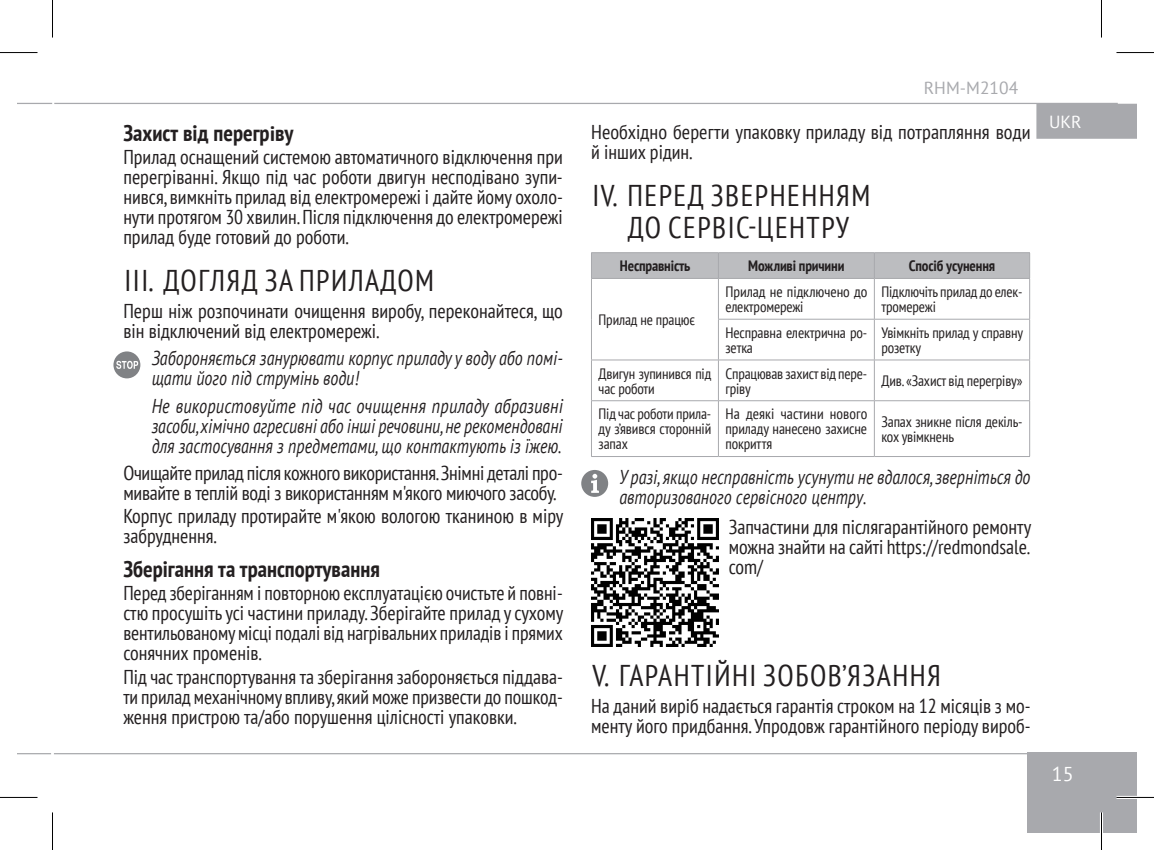
<style>
.page{position:relative;width:1154px;height:850px;background:#fff}
.page>*{position:absolute;margin:0;border:0;box-sizing:border-box;transform-origin:0 0}
.t1{font:condensed 30px/32.5px "PT Sans";letter-spacing:.05em;color:#231f20;text-align:center}
.Heading_2{font:700 condensed 22.5px "PT Sans";color:#231f20}
.Plain_Text{font:condensed 20px/20px "PT Sans";color:#231f20}
.Footnote_1{font:italic 20px/20px "PT Sans";color:#231f20;scale:.8 1}
.Footnote_2{font:italic 20px/20px "PT Sans";color:#231f20;text-align:justify;scale:.82 1}
.t2{font:20px "PT Sans";color:#fff}
.t3{font:17.5px "PT Sans";color:#a8a9ad}
.t4{font:17.5px "PT Sans";color:#fff}
.Plain_Text-2{font:condensed 15px/15px "PT Sans";letter-spacing:-.01em;color:#231f20}
.Plain_Text_Header{font:700 condensed 15px "PT Sans";letter-spacing:-.01em;color:#231f20}
.s1{font-family:"Calibri";font-stretch:normal}
</style>
<div class="page">
<div style="left:1027px;top:752px;width:110px;height:80px;background:#a8a9ad"></div>
<hr style="left:17px;top:103px;width:35px;height:1px;background:#a8a9ad">
<hr style="left:17px;top:752px;width:34px;height:2px;background:#a8a9ad">
<hr style="left:54px;top:103px;width:1064px;height:1px;background:#a8a9ad">
<hr style="left:54px;top:752px;width:1008px;height:2px;background:#a8a9ad">
<div style="left:1036px;top:104px;width:101px;height:35px;background:#a8a9ad"></div>
<svg style="left:113px;top:351px;width:27px;height:27px"></svg>
<div style="left:591px;top:252px;width:439px;height:26px;background:#bcbdc0"></div>
<hr style="left:591px;top:278px;width:127px;height:1px;background:#a8a9ad">
<hr style="left:591px;top:278px;width:1px;height:41px;background:#a8a9ad">
<hr style="left:591px;top:319px;width:1px;height:40px;background:#a8a9ad">
<hr style="left:718px;top:278px;width:156px;height:1px;background:#a8a9ad">
<hr style="left:718px;top:278px;width:1px;height:41px;background:#a8a9ad">
<hr style="left:874px;top:278px;width:156px;height:1px;background:#a8a9ad">
<hr style="left:874px;top:278px;width:1px;height:41px;background:#a8a9ad">
<hr style="left:1029px;top:278px;width:1px;height:41px;background:#a8a9ad">
<hr style="left:718px;top:318px;width:156px;height:1px;background:#a8a9ad">
<hr style="left:718px;top:319px;width:1px;height:40px;background:#a8a9ad">
<hr style="left:874px;top:318px;width:156px;height:1px;background:#a8a9ad">
<hr style="left:874px;top:319px;width:1px;height:40px;background:#a8a9ad">
<hr style="left:1029px;top:319px;width:1px;height:40px;background:#a8a9ad">
<hr style="left:591px;top:359px;width:127px;height:1px;background:#a8a9ad">
<hr style="left:591px;top:360px;width:1px;height:40px;background:#a8a9ad">
<hr style="left:718px;top:359px;width:156px;height:1px;background:#a8a9ad">
<hr style="left:718px;top:360px;width:1px;height:40px;background:#a8a9ad">
<hr style="left:874px;top:359px;width:156px;height:1px;background:#a8a9ad">
<hr style="left:874px;top:360px;width:1px;height:40px;background:#a8a9ad">
<hr style="left:1029px;top:360px;width:1px;height:40px;background:#a8a9ad">
<hr style="left:591px;top:400px;width:127px;height:1px;background:#a8a9ad">
<hr style="left:591px;top:401px;width:1px;height:55px;background:#a8a9ad">
<hr style="left:718px;top:400px;width:156px;height:1px;background:#a8a9ad">
<hr style="left:718px;top:401px;width:1px;height:55px;background:#a8a9ad">
<hr style="left:874px;top:400px;width:156px;height:1px;background:#a8a9ad">
<hr style="left:874px;top:401px;width:1px;height:55px;background:#a8a9ad">
<hr style="left:1029px;top:401px;width:1px;height:55px;background:#a8a9ad">
<hr style="left:591px;top:456px;width:127px;height:1px;background:#a8a9ad">
<hr style="left:718px;top:456px;width:156px;height:1px;background:#a8a9ad">
<hr style="left:874px;top:456px;width:156px;height:1px;background:#a8a9ad">
<img style="left:591px;top:518px;width:128px;height:127px">
<svg style="left:581px;top:470px;width:27px;height:26px"></svg>
<hr style="left:1116px;top:795px;width:38px;height:3px;background:#fff">
<hr style="left:1100px;top:812px;width:3px;height:37px;background:#fff">
<hr style="left:0;top:52px;width:38px;height:1px;background:#000">
<hr style="left:1116px;top:52px;width:38px;height:1px;background:#000">
<hr style="left:0;top:796px;width:38px;height:1px;background:#000">
<hr style="left:1116px;top:796px;width:38px;height:1px;background:#000">
<hr style="left:52px;top:0;width:1px;height:38px;background:#000">
<hr style="left:52px;top:812px;width:1px;height:37px;background:#000">
<hr style="left:1101px;top:0;width:1px;height:38px;background:#000">
<hr style="left:1101px;top:812px;width:1px;height:37px;background:#000">
<p class="Heading_2" style="left:123px;top:118px;width:172px">Захист від перегр<span class="s1">i</span>ву</p>
<p class="Plain_Text" style="left:123px;top:147px;width:441px;text-align:justify">Прилад оснащений системою автоматичного відключення при перегріванні. Якщо під час роботи двигун несподівано зупи&shy;нився, вимкніть прилад від електромережі і дайте йому охоло&shy;нути протягом 30 хвилин. Після підключення до електромережі прилад буде готовий до роботи.</p>
<p class="t1" style="left:125px;top:263px;width:311px">III. ДОГЛЯД ЗА ПРИЛАДОМ</p>
<p class="Plain_Text" style="left:123px;top:301px;width:441px">Перш ніж розпочинати очищення виробу, переконайтеся, що він відключений від електромережі.</p>
<p class="Footnote_1" style="left:152px;top:348px;width:515px">Забороняється занурювати корпус приладу у воду або помі&shy;щати його під струмінь води!</p>
<p class="Footnote_2" style="left:152px;top:395px;width:503px">Не використовуйте під час очищення приладу абразивні засоби, хімічно агресивні або інші речовини, не рекомендовані для застосування з предметами, що контактують із їжею.</p>
<p class="Plain_Text" style="left:123px;top:462px;width:441px">Очищайте прилад після кожного використання. Знімні деталі про&shy;мивайте в теплій воді з використанням м'якого миючого засобу.</p>
<p class="Plain_Text" style="left:123px;top:505px;width:441px">Корпус приладу протирайте м'якою вологою тканиною в міру забруднення.</p>
<p class="Heading_2" style="left:123px;top:553px;width:258px">Зберігання та транспортування</p>
<p class="Plain_Text" style="left:123px;top:582px;width:441px;text-align:justify">Перед зберіганням і повторною експлуатацією очистьте й повні&shy;стю просушіть усі частини приладу. Зберігайте прилад у сухому вентильованому місці подалі від нагрівальних приладів і прямих сонячних променів.</p>
<p class="Plain_Text" style="left:123px;top:666px;width:441px;text-align:justify">Під час транспортування та зберігання забороняється піддава&shy;ти прилад механічному впливу, який може призвести до пошкод&shy;ження пристрою та/або порушення цілісності упаковки.</p>
<p class="t3" style="left:924px;top:77px;width:96px">RHM-M2104</p>
<p class="Plain_Text" style="left:591px;top:121px;width:441px">Необхідно берегти упаковку приладу від потрапляння води й інших рідин.</p>
<p class="t1" style="left:592px;top:178px;width:279px">IV. ПЕРЕД ЗВЕРНЕННЯМ<br>ДО СЕРВІС-ЦЕНТРУ</p>
<p class="Plain_Text_Header" style="left:620px;top:256px;width:72px">Несправність</p>
<p class="Plain_Text_Header" style="left:748px;top:256px;width:98px">Можливі причини</p>
<p class="Plain_Text_Header" style="left:909px;top:256px;width:88px">Спосіб усунення</p>
<p class="Plain_Text-2" style="left:598px;top:312px;width:98px">Прилад не працює</p>
<p class="Plain_Text-2" style="left:725px;top:284px;width:143px">Прилад не підключено до електромережі</p>
<p class="Plain_Text-2" style="left:881px;top:284px;width:143px">Підключіть прилад до елек&shy;тромережі</p>
<p class="Plain_Text-2" style="left:725px;top:324px;width:143px">Несправна електрична ро&shy;зетка</p>
<p class="Plain_Text-2" style="left:881px;top:324px;width:143px">Увімкніть прилад у справну розетку</p>
<p class="Plain_Text-2" style="left:598px;top:365px;width:114px">Двигун зупинився під час роботи</p>
<p class="Plain_Text-2" style="left:725px;top:365px;width:143px">Спрацював захист від пере&shy;грiву</p>
<p class="Plain_Text-2" style="left:881px;top:373px;width:143px">Див. «Захист від перегрiву»</p>
<p class="Plain_Text-2" style="left:598px;top:406px;width:114px;text-align:justify">Під час роботи прила&shy;ду з’явився сторонній запах</p>
<p class="Plain_Text-2" style="left:725px;top:406px;width:143px;text-align:justify">На деякі частини нового приладу нанесено захисне покриття</p>
<p class="Plain_Text-2" style="left:881px;top:413px;width:143px">Запах зникне після декіль&shy;кох увімкнень</p>
<p class="Footnote_1" style="left:619px;top:466px;width:516px">У разі, якщо несправність усунути не вдалося, зверніться до авторизованого сервісного центру.</p>
<p class="Plain_Text" style="left:729px;top:516px;width:304px;text-align:justify">Запчастини для післягарантійного ремонту можна знайти на сайті https://redmondsale. com/</p>
<p class="t4" style="left:1049px;top:111px;width:34px">UKR</p>
<p class="t1" style="left:592px;top:658px;width:350px">V. ГАРАНТІЙНІ ЗОБОВ’ЯЗАННЯ</p>
<p class="Plain_Text" style="left:591px;top:695px;width:441px">На даний виріб надається гарантія строком на 12 місяців з мо&shy;менту його придбання. Упродовж гарантійного періоду вироб-</p>
<p class="t2" style="left:1052px;top:760px;width:23px">15</p>
</div>
